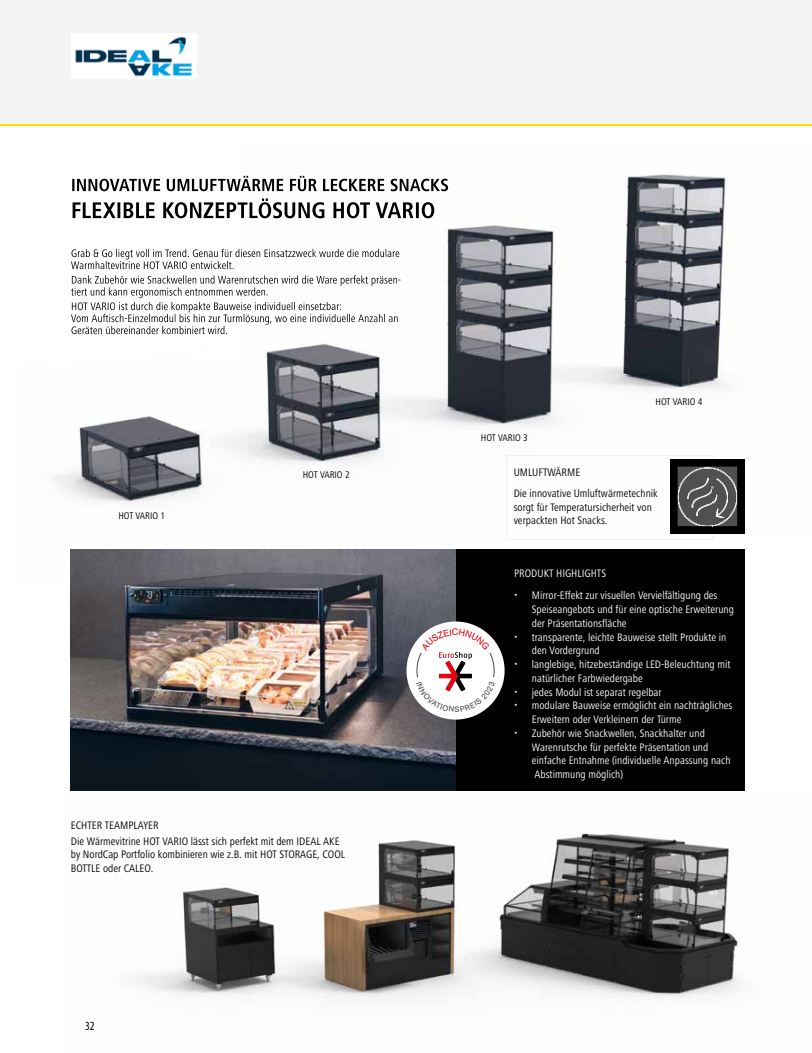
<style>
.page{position:relative;width:812px;height:1053px;background:#fff}
.page>*{position:absolute;margin:0;border:0;box-sizing:border-box;transform-origin:0 0}
.t1{font:condensed 12.5px "Myriad Pro";color:#000}
.t2{font:condensed 11.25px/13.8px "Frutiger Next LTCE";color:#fff}
.t3{font:condensed 11.25px/13.5px "Frutiger Next LTCE";color:#000}
.t4{font:condensed 10px "Frutiger Next LTCE";color:#000}
</style>
<div class="page">
<div style="left:0;top:0;width:811px;height:124px;background:#f4f4f4"></div>
<hr style="left:0;top:124px;width:811px;height:2px;background:#fd0">
<img style="left:72px;top:34px;width:123px;height:44px">
<img style="left:52px;top:174px;width:693px;height:410px">
<img style="left:72px;top:176px;width:377px;height:15px">
<img style="left:73px;top:198px;width:253px;height:20px">
<img style="left:333px;top:202px;width:102px;height:16px">
<img style="left:71px;top:249px;width:328px;height:10px">
<img style="left:71px;top:261px;width:69px;height:8px">
<img style="left:144px;top:261px;width:44px;height:8px">
<img style="left:188px;top:261px;width:46px;height:8px">
<img style="left:72px;top:275px;width:328px;height:11px">
<img style="left:71px;top:287px;width:196px;height:11px">
<img style="left:72px;top:302px;width:43px;height:8px">
<img style="left:116px;top:302px;width:226px;height:10px">
<img style="left:71px;top:314px;width:327px;height:10px">
<img style="left:71px;top:326px;width:156px;height:8px">
<img style="left:506px;top:455px;width:206px;height:84px">
<div style="left:670px;top:459px;width:74px;height:74px;background:#000"></div>
<img style="left:677px;top:466px;width:60px;height:60px">
<img style="left:712px;top:466px;width:1px;height:60px">
<img style="left:70px;top:790px;width:675px;height:208px">
<div style="left:71px;top:549px;width:673px;height:241px;background:#000"></div>
<img style="left:71px;top:549px;width:384px;height:241px">
<div style="left:406px;top:621px;width:98px;height:98px;background:#fff;border-radius:50%"></div>
<svg style="left:416px;top:628px;width:79px;height:84px"></svg>
<p class="t4" style="left:118px;top:510px;width:48px">HOT VARIO 1</p>
<p class="t4" style="left:303px;top:468px;width:48px">HOT VARIO 2</p>
<p class="t3" style="left:71px;top:816px;width:270px;line-height:16px">ECHTER TEAMPLAYER<br>Die Wärmevitrine HOT VARIO lässt sich perfekt mit dem IDEAL AKE</p>
<p class="t3" style="left:71px;top:847px;width:276px">by NordCap Portfolio kombinieren wie z.B. mit HOT STORAGE, COOL<br>BOTTLE oder CALEO.</p>
<p class="t1" style="left:85px;top:1018px;width:11px">32</p>
<p class="t4" style="left:481px;top:432px;width:48px">HOT VARIO 3</p>
<p class="t4" style="left:655px;top:396px;width:48px">HOT VARIO 4</p>
<p class="t3" style="left:513px;top:462px;width:145px;line-height:21px">UMLUFTWÄRME<br>Die innovative Umluftwärmetechnik</p>
<p class="t3" style="left:513px;top:500px;width:140px">sorgt für Temperatursicherheit von verpackten Hot Snacks.</p>
<p class="t2" style="left:531px;top:562px;width:187px;line-height:22.5px;text-indent:-18px">PRODUKT HIGHLIGHTS<br>Mirror-Effekt zur visuellen Vervielfältigung des</p>
<p class="t2" style="left:531px;top:602px;width:203px">Speiseangebots und für eine optische Erweiterung der Präsentationsfläche<br>transparente, leichte Bauweise stellt Produkte in den Vordergrund<br>langlebige, hitzebeständige LED-Beleuchtung mit natürlicher Farbwiedergabe<br>jedes Modul ist separat regelbar<br>modulare Bauweise ermöglicht ein nachträgliches Erweitern oder Verkleinern der Türme<br>Zubehör wie Snackwellen, Snackhalter und Warenrutsche für perfekte Präsentation und einfache Entnahme (individuelle Anpassung nach Abstimmung möglich)</p>
</div>
